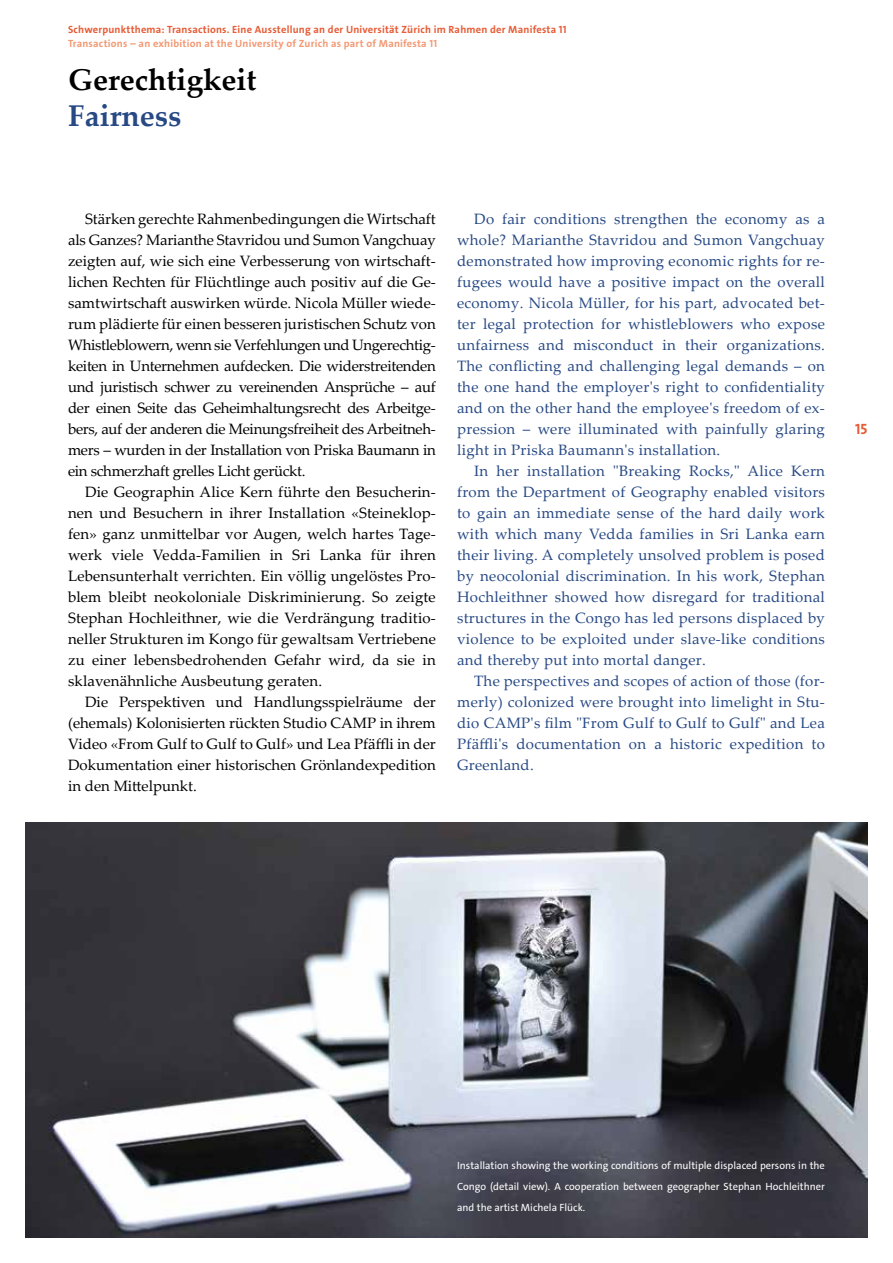
<style>
.page{position:relative;width:893px;height:1263px;background:#fff}
.page>*{position:absolute;margin:0;border:0;box-sizing:border-box;transform-origin:0 0}
.t1{font:700 30px "Palatino Linotype";color:#000}
.t2{font:700 30px "Palatino Linotype";color:#274984}
.t3{font:15px/21px "Palatino Linotype";color:#000;text-align:justify}
.t4{font:15px/21px "Palatino Linotype";letter-spacing:.02em;color:#274984;text-align:justify}
.t5{font:15px "The Sans LP7 Bld";color:#e75c36}
.t6{font:10.5px/21px "The Sans LP5 Plain";color:#fff;text-align:justify}
.t7{font:10.5px "The Sans LP7 Bld";letter-spacing:.02em;color:#e75c36}
.t8{font:10.5px "The Sans LP7 Bld";letter-spacing:.02em;color:#f39974}
</style>
<div class="page">
<img style="left:26px;top:823px;width:841px;height:414px">
<p class="t7" style="left:68px;top:23px;width:500px">Schwerpunktthema: Transactions. Eine Ausstellung an der Universität Zürich im Rahmen der Manifesta 11</p>
<p class="t8" style="left:68px;top:36px;width:371px">Transactions – an exhibition at the University of Zurich as part of Manifesta 11</p>
<h1 class="t1" style="left:68px;top:58px;width:190px">Gerechtigkeit</h1>
<h1 class="t2" style="left:68px;top:94px;width:115px">Fairness</h1>
<p class="t3" style="left:68px;top:208px;width:369px;text-indent:17px">Stärken gerechte Rahmenbedingungen die Wirtschaft als Ganzes? Marianthe Stavridou und Sumon Vangchuay zeigten auf, wie sich eine Verbesserung von wirtschaft&shy;lichen Rechten für Flüchtlinge auch positiv auf die Ge&shy;samtwirtschaft auswirken würde. Nicola Müller wiede&shy;rum plädierte für einen besseren juristischen Schutz von Whistleblowern, wenn sie Verfehlungen und Ungerechtig&shy;keiten in Unternehmen aufdecken. Die widerstreitenden und juristisch schwer zu vereinenden Ansprüche – auf der einen Seite das Geheimhaltungsrecht des Arbeitge&shy;bers, auf der anderen die Meinungsfreiheit des Arbeitneh&shy;mers – wurden in der Installation von Priska Baumann in ein schmerzhaft grelles Licht gerückt.</p>
<p class="t3" style="left:68px;top:481px;width:369px;text-indent:17px">Die Geographin Alice Kern führte den Besucherin&shy;nen und Besuchern in ihrer Installation «Steineklop&shy;fen» ganz unmittelbar vor Augen, welch hartes Tage&shy;werk viele Vedda-Familien in Sri Lanka für ihren Lebensunterhalt verrichten. Ein völlig ungelöstes Pro&shy;blem bleibt neokoloniale Diskriminierung. So zeigte Stephan Hochleithner, wie die Verdrängung traditio&shy;neller Strukturen im Kongo für gewaltsam Vertriebene zu einer lebensbedrohenden Gefahr wird, da sie in sklavenähnliche Ausbeutung geraten.</p>
<p class="t3" style="left:68px;top:691px;width:369px;text-indent:17px">Die Perspektiven und Handlungsspielräume der (ehemals) Kolonisierten rückten Studio CAMP in ihrem Video «From Gulf to Gulf to Gulf» und Lea Pfäffli in der Dokumentation einer historischen Grönlandexpedition in den Mittelpunkt.</p>
<p class="t4" style="left:457px;top:208px;width:369px;text-indent:17px">Do fair conditions strengthen the economy as a whole? Marianthe Stavridou and Sumon Vangchuay demonstrated how improving economic rights for re&shy;fugees would have a positive impact on the overall economy. Nicola Müller, for his part, advocated bet&shy;ter legal protection for whistleblowers who expose unfairness and misconduct in their organizations.<br>The conflicting and challenging legal demands – on the one hand the employer's right to confidentiality and on the other hand the employee's freedom of ex&shy;pression – were illuminated with painfully glaring light in Priska Baumann's installation.</p>
<p class="t4" style="left:457px;top:460px;width:369px;text-indent:17px">In her installation "Breaking Rocks," Alice Kern from the Department of Geography enabled visitors to gain an immediate sense of the hard daily work with which many Vedda families in Sri Lanka earn their living. A completely unsolved problem is posed by neocolonial discrimination. In his work, Stephan Hochleithner showed how disregard for traditional structures in the Congo has led persons displaced by violence to be exploited under slave-like conditions and thereby put into mortal danger.</p>
<p class="t4" style="left:457px;top:670px;width:369px;text-indent:17px">The perspectives and scopes of action of those (for&shy;merly) colonized were brought into limelight in Stu&shy;dio CAMP's film "From Gulf to Gulf to Gulf" and Lea Pfäffli's documentation on a historic expedition to Greenland.</p>
<p class="t5" style="left:855px;top:419px;width:14px">15</p>
<p class="t6" style="left:457px;top:1155px;width:369px">Installation showing the working conditions of multiple displaced persons in the Congo (detail view). A cooperation between geographer Stephan Hochleithner and the artist Michela Flück.</p>
</div>
